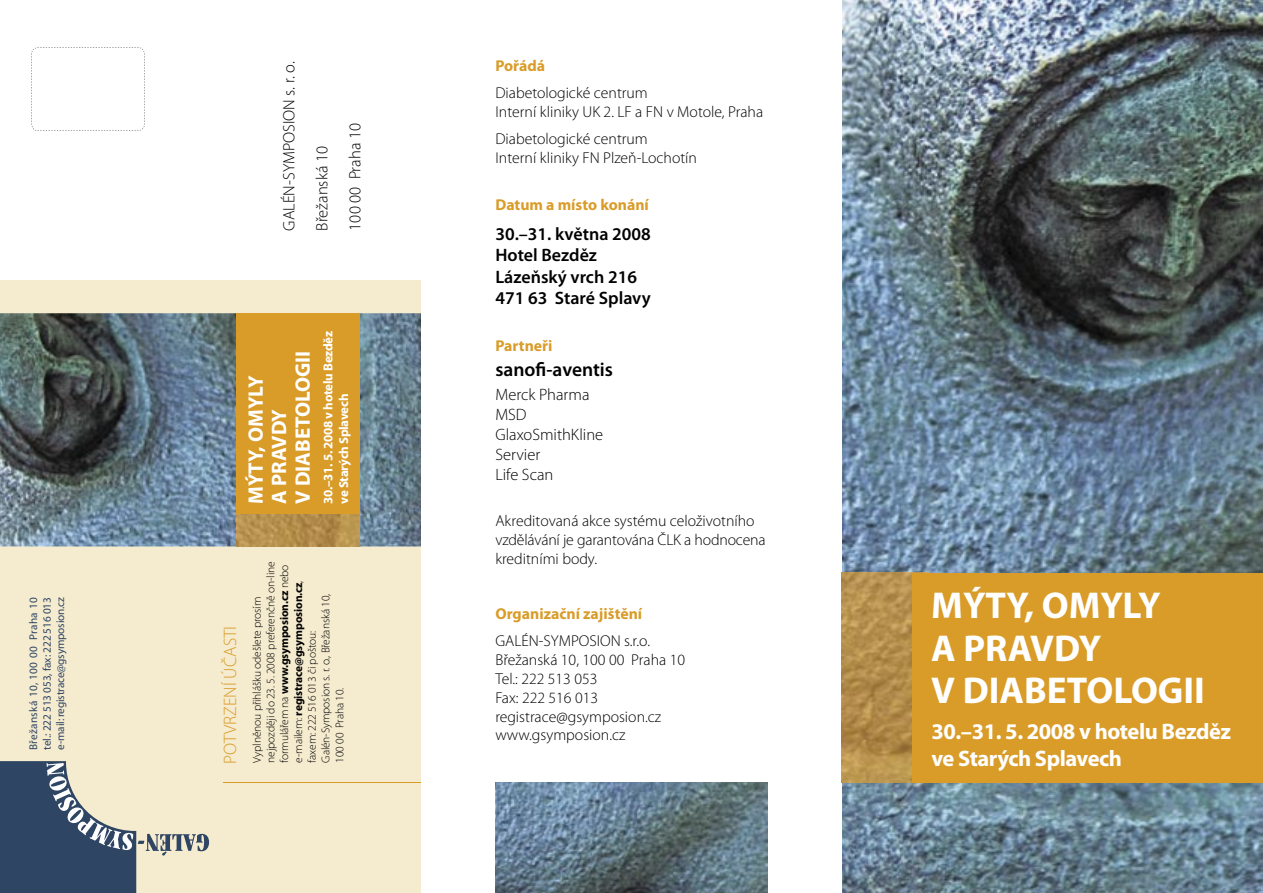
<style>
.page{position:relative;width:1263px;height:893px;background:#fff}
.page>*{position:absolute;margin:0;border:0;box-sizing:border-box;transform-origin:0 0}
.t1{font:700 37.5px/42px "Myriad Pro";color:#fff}
.t2{font:700 22.5px/27px "Myriad Pro";letter-spacing:-.02em;color:#fff}
.t3{font:700 21px/23.4px "Myriad Pro";color:#fff}
.t4{font:600 19.5px "Myriad Pro";color:#000}
.t5{font:600 18px/21.6px "Myriad Pro";color:#000}
.t6{font:300 18px "Myriad Pro";color:#d99c29}
.t7{font:300 16.5px/19.8px "Myriad Pro";color:#000}
.t8{font:300 15.75px/18.9px "Myriad Pro";color:#000}
.t9{font:700 15.75px "Myriad Pro";color:#d99c29}
.t10{font:700 13.05px/15.6px "Myriad Pro";letter-spacing:-.02em;color:#fff}
.t11{font:300 11.55px/13.8px "Myriad Pro";letter-spacing:-.01em;color:#000}
.t12{font:11.25px/13.5px "Myriad Pro";letter-spacing:-.015em;color:#2e4563;text-align:justify}
.s1{font-weight:700}
</style>
<div class="page">
<div style="left:0;top:281px;width:421px;height:612px;background:#f5ebcf"></div>
<img style="left:842px;top:0;width:421px;height:893px">
<img style="left:842px;top:573px;width:70px;height:209px">
<div style="left:912px;top:573px;width:351px;height:209px;background:#d99c29"></div>
<img style="left:495px;top:782px;width:272px;height:111px">
<svg style="left:0;top:761px;width:209px;height:132px"></svg>
<svg style="left:31px;top:47px;width:114px;height:84px"></svg>
<hr style="left:224px;top:782px;width:197px;height:1px;background:#d99c29">
<img style="left:0;top:313px;width:421px;height:233px">
<img style="left:237px;top:514px;width:123px;height:32px">
<div style="left:237px;top:313px;width:123px;height:201px;background:#d99c29"></div>
<p class="t12" style="left:27px;top:750px;width:154px;rotate:-90deg">Břežanská 10, 100 00 Praha 10 tel.: 222 513 053, fax: 222 516 013 e-mail: registrace@gsymposion.cz</p>
<p class="t7" style="left:273px;top:231px;width:171px;line-height:33px;rotate:-90deg">GALÉN-SYMPOSION s. r. o.<br>Břežanská 10<br>100 00 Praha 10</p>
<h3 class="t3" style="left:244px;top:504px;width:154px;rotate:-90deg">MÝTY, OMYLY<br>A PRAVDY<br>V DIABETOLOGII</h3>
<p class="t10" style="left:321px;top:504px;width:174px;rotate:-90deg">30.–31. 5. 2008 v hotelu Bezděz ve Starých Splavech</p>
<p class="t6" style="left:220px;top:764px;width:140px;rotate:-90deg">POTVRZENÍ ÚČASTI</p>
<p class="t11" style="left:250px;top:763px;width:202px;rotate:-90deg">Vyplněnou přihlášku odešlete prosím nejpozději do 23. 5. 2008 preferenčně on-line formulářem na <span class="s1">www.gsymposion.cz</span> nebo e-mailem: <span class="s1">registrace@gsymposion.cz</span>,</p>
<p class="t11" style="left:305px;top:763px;width:170px;rotate:-90deg">faxem: 222 516 013 či poštou:<br>Galén-Symposion s. r. o., Břežanská 10,<br>100 00 Praha 10.</p>
<p class="t9" style="left:495px;top:57px;width:51px">Pořádá</p>
<p class="t8" style="left:495px;top:84px;width:269px">Diabetologické centrum<br>Interní kliniky UK 2. LF a FN v Motole, Praha</p>
<p class="t8" style="left:495px;top:130px;width:203px">Diabetologické centrum<br>Interní kliniky FN Plzeň-Lochotín</p>
<p class="t9" style="left:495px;top:195px;width:155px">Datum a místo konání</p>
<p class="t5" style="left:495px;top:223px;width:157px">30.–31. května 2008<br>Hotel Bezděz<br>Lázeňský vrch 216<br>471 63 Staré Splavy</p>
<p class="t9" style="left:495px;top:337px;width:59px">Partneři</p>
<p class="t4" style="left:495px;top:359px;width:119px">sanofi-aventis</p>
<p class="t7" style="left:495px;top:385px;width:109px">Merck Pharma<br>MSD<br>GlaxoSmithKline<br>Servier<br>Life Scan</p>
<p class="t8" style="left:495px;top:511px;width:272px">Akreditovaná akce systému celoživotního vzdělávání je garantována ČLK a hodnocena kreditními body.</p>
<p class="t9" style="left:495px;top:604px;width:148px">Organizační zajištění</p>
<p class="t8" style="left:495px;top:631px;width:191px">GALÉN-SYMPOSION s.r.o.<br>Břežanská 10, 100 00 Praha 10<br>Tel.: 222 513 053<br>Fax: 222 516 013 registrace@gsymposion.cz www.gsymposion.cz</p>
<h1 class="t1" style="left:931px;top:585px;width:275px">MÝTY, OMYLY<br>A PRAVDY<br>V DIABETOLOGII</h1>
<h2 class="t2" style="left:931px;top:718px;width:301px">30.–31. 5. 2008 v hotelu Bezděz ve Starých Splavech</h2>
</div>
